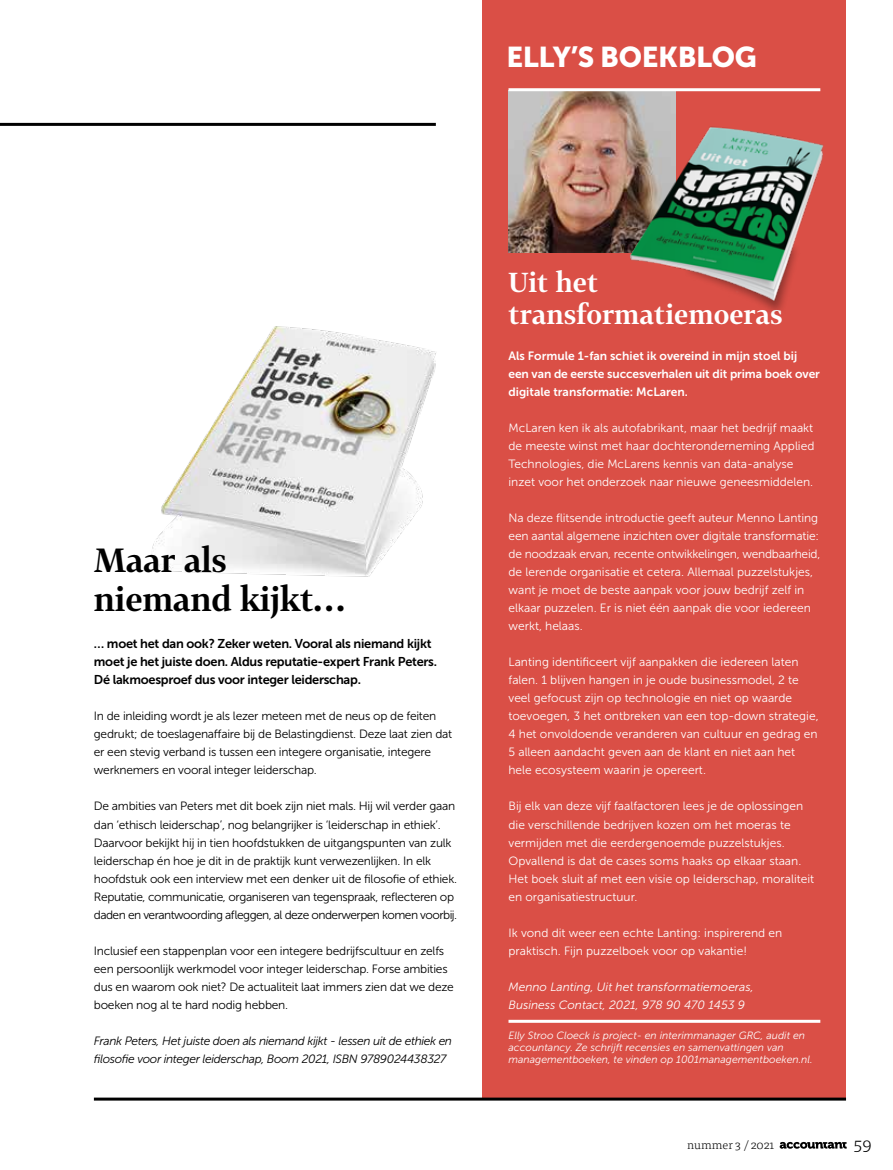
<style>
.page{position:relative;width:893px;height:1170px;background:#fff}
.page>*{position:absolute;margin:0;border:0;box-sizing:border-box;transform-origin:0 0}
.t1{font:700 33px/39.6px "Tabac G2";letter-spacing:-.01em;color:#000}
.t2{font:28.5px "Museo Sans 900";letter-spacing:-.01em;color:#fff}
.t3{font:700 27px/32.4px "Tabac G2";color:#fff}
.t4{font:300 18px "Tisa Pro";color:#000}
.t5{font:12.75px/18px "Museo Sans 700";letter-spacing:-.02em;color:#000}
.t6{font:12px/18px "Museo Sans 300";color:#fff}
.t7{font:12px/18px "Museo Sans 300";letter-spacing:-.02em;color:#000}
.t8{font:12px/18px "Museo Sans 700";color:#fff}
.t9{font:italic 12px/18px "Museo Sans 300";letter-spacing:-.03em;color:#000}
.t10{font:italic 12px/18px "Museo Sans 300";color:#fff}
.t11{font:300 12px "Tisa Pro";color:#000}
.t12{font:italic 10.5px/12px "Museo Sans 300";color:#fff}
</style>
<div class="page">
<svg style="left:780px;top:1141px;width:67px;height:7px"></svg>
<div style="left:483px;top:0;width:363px;height:1098px;background:#da4f46"></div>
<img style="left:508px;top:91px;width:167px;height:161px">
<hr style="left:508px;top:88px;width:312px;height:3px;background:#fff">
<hr style="left:508px;top:1019px;width:312px;height:3px;background:#fff">
<hr style="left:0;top:123px;width:436px;height:3px;background:#000">
<hr style="left:94px;top:1097px;width:752px;height:3px;background:#000">
<img style="left:614px;top:117px;width:210px;height:195px">
<img style="left:152px;top:326px;width:284px;height:251px">
<h2 class="t2" style="left:506px;top:40px;width:252px">ELLY’S BOEKBLOG</h2>
<h3 class="t3" style="left:508px;top:265px;width:276px">Uit het transformatiemoeras</h3>
<p class="t8" style="left:508px;top:347px;width:313px">Als Formule 1-fan schiet ik overeind in mijn stoel bij een van de eerste succesverhalen uit dit prima boek over digitale transformatie: McLaren.</p>
<p class="t6" style="left:508px;top:419px;width:307px">McLaren ken ik als autofabrikant, maar het bedrijf maakt de meeste winst met haar dochteronderneming Applied Technologies, die McLarens kennis van data-analyse inzet voor het onderzoek naar nieuwe geneesmiddelen.</p>
<p class="t6" style="left:508px;top:509px;width:313px">Na deze flitsende introductie geeft auteur Menno Lanting een aantal algemene inzichten over digitale transformatie: de noodzaak ervan, recente ontwikkelingen, wendbaarheid, de lerende organisatie et cetera. Allemaal puzzelstukjes, want je moet de beste aanpak voor jouw bedrijf zelf in elkaar puzzelen. Er is niet één aanpak die voor iedereen werkt, helaas.</p>
<p class="t6" style="left:508px;top:653px;width:312px">Lanting identificeert vijf aanpakken die iedereen laten falen. 1 blijven hangen in je oude businessmodel, 2 te veel gefocust zijn op technologie en niet op waarde toevoegen, 3 het ontbreken van een top-down strategie, 4 het onvoldoende veranderen van cultuur en gedrag en 5 alleen aandacht geven aan de klant en niet aan het hele ecosysteem waarin je opereert.</p>
<p class="t6" style="left:508px;top:797px;width:307px">Bij elk van deze vijf faalfactoren lees je de oplossingen die verschillende bedrijven kozen om het moeras te vermijden met die eerdergenoemde puzzelstukjes.<br>Opvallend is dat de cases soms haaks op elkaar staan.<br>Het boek sluit af met een visie op leiderschap, moraliteit en organisatiestructuur.</p>
<p class="t6" style="left:508px;top:923px;width:275px">Ik vond dit weer een echte Lanting: inspirerend en praktisch. Fijn puzzelboek voor op vakantie!</p>
<p class="t10" style="left:508px;top:977px;width:247px">Menno Lanting, Uit het transformatiemoeras,<br>Business Contact, 2021, 978 90 470 1453 9</p>
<h1 class="t1" style="left:94px;top:539px;width:252px">Maar als niemand kijkt…</h1>
<p class="t5" style="left:94px;top:635px;width:345px">… moet het dan ook? Zeker weten. Vooral als niemand kijkt moet je het juiste doen. Aldus reputatie-expert Frank Peters.<br>Dé lakmoesproef dus voor integer leiderschap.</p>
<p class="t7" style="left:94px;top:707px;width:360px">In de inleiding wordt je als lezer meteen met de neus op de feiten gedrukt; de toeslagenaffaire bij de Belastingdienst. Deze laat zien dat er een stevig verband is tussen een integere organisatie, integere werknemers en vooral integer leiderschap.</p>
<p class="t7" style="left:94px;top:797px;width:365px">De ambities van Peters met dit boek zijn niet mals. Hij wil verder gaan dan ‘ethisch leiderschap’, nog belangrijker is ‘leiderschap in ethiek’.<br>Daarvoor bekijkt hij in tien hoofdstukken de uitgangspunten van zulk leiderschap én hoe je dit in de praktijk kunt verwezenlijken. In elk hoofdstuk ook een interview met een denker uit de filosofie of ethiek.<br>Reputatie, communicatie, organiseren van tegenspraak, reflecteren op daden en verantwoording afleggen, al deze onderwerpen komen voorbij.</p>
<p class="t7" style="left:94px;top:941px;width:361px">Inclusief een stappenplan voor een integere bedrijfscultuur en zelfs een persoonlijk werkmodel voor integer leiderschap. Forse ambities dus en waarom ook niet? De actualiteit laat immers zien dat we deze boeken nog al te hard nodig hebben.</p>
<p class="t9" style="left:94px;top:1031px;width:360px">Frank Peters, Het juiste doen als niemand kijkt - lessen uit de ethiek en filosofie voor integer leiderschap, Boom 2021, ISBN 9789024438327</p>
<p class="t12" style="left:508px;top:1029px;width:306px">Elly Stroo Cloeck is project- en interimmanager GRC, audit en accountancy. Ze schrijft recensies en samenvattingen van managementboeken, te vinden op 1001managementboeken.nl.</p>
<p class="t11" style="left:687px;top:1135px;width:89px">nummer 3 / 2021</p>
<h3 class="t4" style="left:853px;top:1130px;width:20px">59</h3>
</div>
